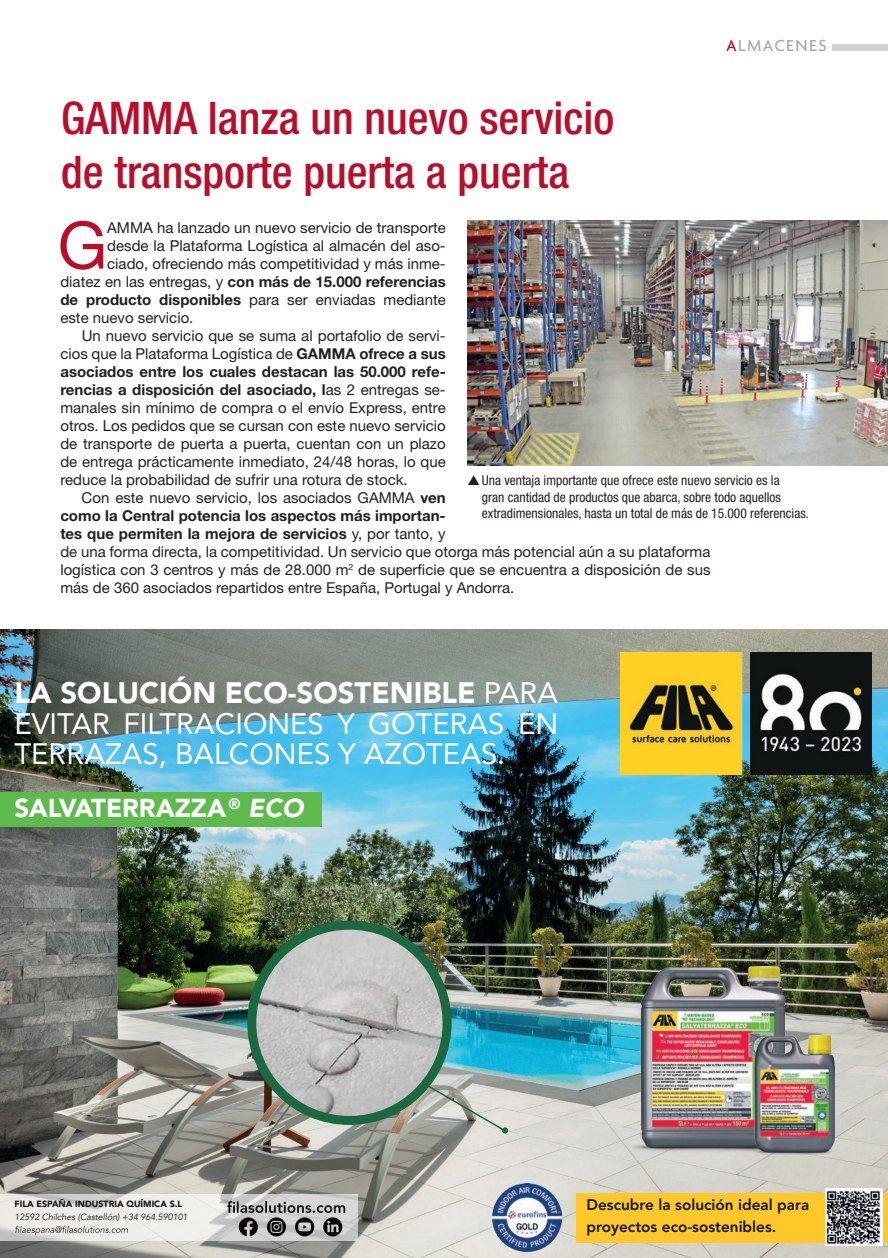
<style>
.page{position:relative;width:888px;height:1258px;background:#fff}
.page>*{position:absolute;margin:0;border:0;box-sizing:border-box;transform-origin:0 0}
.t1{font:65.4px "Helvetica Neue";color:#ba0d2b}
._00_Titulo_1_magatze{font:500 condensed 45px "Helvetica Neue";color:#ba0d2b}
.t2{font:29.25px/30.6px "Avenir LT Std";color:#fff;text-align:justify}
.t3{font:900 25.8px "Avenir LT Std";color:#fff}
.t4{font:500 17.25px "Agenda";letter-spacing:.08em;color:#a8a9ad}
.t5{font:800 15.3px/21.6px "Avenir LT Std";color:#111314}
.t6{font:15px/18px "Helvetica Neue";color:#231f20;text-align:justify}
.t7{font:700 15px "Helvetica Neue";color:#231f20}
.t8{font:condensed 13.5px/16.5px "Helvetica Neue";color:#231f20}
.t9{font:italic 8.85px "Avenir LT Std";color:#111314}
.t10{font:900 8.85px "Avenir LT Std";color:#111314}
.s1{color:#ba0d2b}
.s2{font-weight:400}
.s3{font-weight:700}
.s4{font-weight:900}
.s5{font-style:italic}
</style>
<div class="page">
<div style="left:832px;top:44px;width:56px;height:7px;background:#d1d2d4"></div>
<img style="left:0;top:629px;width:888px;height:629px">
<img style="left:580px;top:914px;width:280px;height:278px">
<img style="left:728px;top:1029px;width:142px;height:142px">
<svg style="left:0;top:1194px;width:358px;height:47px;background:#e3e2de"></svg>
<svg style="left:15px;top:1226px;width:113px;height:9px"></svg>
<img style="left:252px;top:925px;width:254px;height:207px">
<div style="left:502px;top:1127px;width:6px;height:7px;border:3px solid #1b6842;border-radius:50%"></div>
<div style="left:576px;top:1192px;width:312px;height:50px;background:#fec82b"></div>
<svg style="left:227px;top:1201px;width:118px;height:35px;background:#929291"></svg>
<div style="left:0;top:792px;width:322px;height:35px;background:#5cbb4c"></div>
<img style="left:493px;top:1183px;width:68px;height:69px">
<img style="left:825px;top:1189px;width:57px;height:56px">
<img style="left:620px;top:652px;width:251px;height:122px">
<img style="left:467px;top:221px;width:421px;height:245px">
<p class="t4" style="left:726px;top:35px;width:102px"><span class="s1">A</span>LMACENES</p>
<p class="_00_Titulo_1_magatze" style="left:61px;top:91px;width:555px">GAMMA lanza un nuevo servicio</p>
<p class="_00_Titulo_1_magatze" style="left:61px;top:145px;width:509px">de transporte puerta a puerta</p>
<p class="t1" style="left:58px;top:206px;width:51px">G</p>
<p class="t6" style="left:107px;top:218px;width:340px">AMMA ha lanzado un nuevo servicio de transporte</p>
<p class="t6" style="left:107px;top:236px;width:340px">desde la Plataforma Logística al almacén del aso-</p>
<p class="t6" style="left:107px;top:254px;width:340px">ciado, ofreciendo más competitividad y más inme-</p>
<p class="t7" style="left:60px;top:272px;width:387px"><span class="s2">diatez en las entregas, y</span> con más de 15.000 referencias</p>
<p class="t6" style="left:60px;top:290px;width:387px"><span class="s3">de producto disponibles</span> para ser enviadas mediante</p>
<p class="t6" style="left:60px;top:308px;width:135px">este nuevo servicio.</p>
<p class="t6" style="left:60px;top:326px;width:387px;text-indent:21px">Un nuevo servicio que se suma al portafolio de servi&shy;cios que la Plataforma Logística de <span class="s3">GAMMA ofrece a sus asociados entre los cuales destacan las 50.000 refe&shy;rencias a disposición del asociado, l</span>as 2 entregas se&shy;manales sin mínimo de compra o el envío Express, entre otros. Los pedidos que se cursan con este nuevo servicio de transporte de puerta a puerta, cuentan con un plazo de entrega prácticamente inmediato, 24/48 horas, lo que reduce la probabilidad de sufrir una rotura de stock.</p>
<p class="t6" style="left:60px;top:488px;width:652px;text-align:left;text-indent:21px">Con este nuevo servicio, los asociados GAMMA <span class="s3">ven<br>como la Central potencia los aspectos más importan-<br>tes que permiten la mejora de servicios</span> y, por tanto, y<br>de una forma directa, la competitividad. Un servicio que otorga más potencial aún a su plataforma logística con 3 centros y más de 28.000 m<sup>2</sup> de superficie que se encuentra a disposición de sus más de 360 asociados repartidos entre España, Portugal y Andorra.</p>
<p class="t8" style="left:482px;top:472px;width:329px">Una ventaja importante que ofrece este nuevo servicio es la<br>gran cantidad de productos que abarca, sobre todo aquellos extradimensionales, hasta un total de más de 15.000 referencias.</p>
<h3 class="t2" style="left:14px;top:678px;width:545px"><span class="s4">LA SOLUCIÓN ECO-SOSTENIBLE</span> PARA EVITAR FILTRACIONES Y GOTERAS EN TERRAZAS, BALCONES Y AZOTEAS.</h3>
<h3 class="t3" style="left:14px;top:793px;width:291px">SALVATERRAZZA <sup>®</sup> <span class="s5">ECO</span></h3>
<p class="t10" style="left:15px;top:1199px;width:169px">FILA ESPAÑA INDUSTRIA QUÍMICA S.L</p>
<p class="t9" style="left:15px;top:1212px;width:175px">12592 Chilches (Castellón) +34 964.590101</p>
<p class="t5" style="left:587px;top:1194px;width:224px">Descubre la solución ideal para proyectos eco-sostenibles.</p>
</div>
